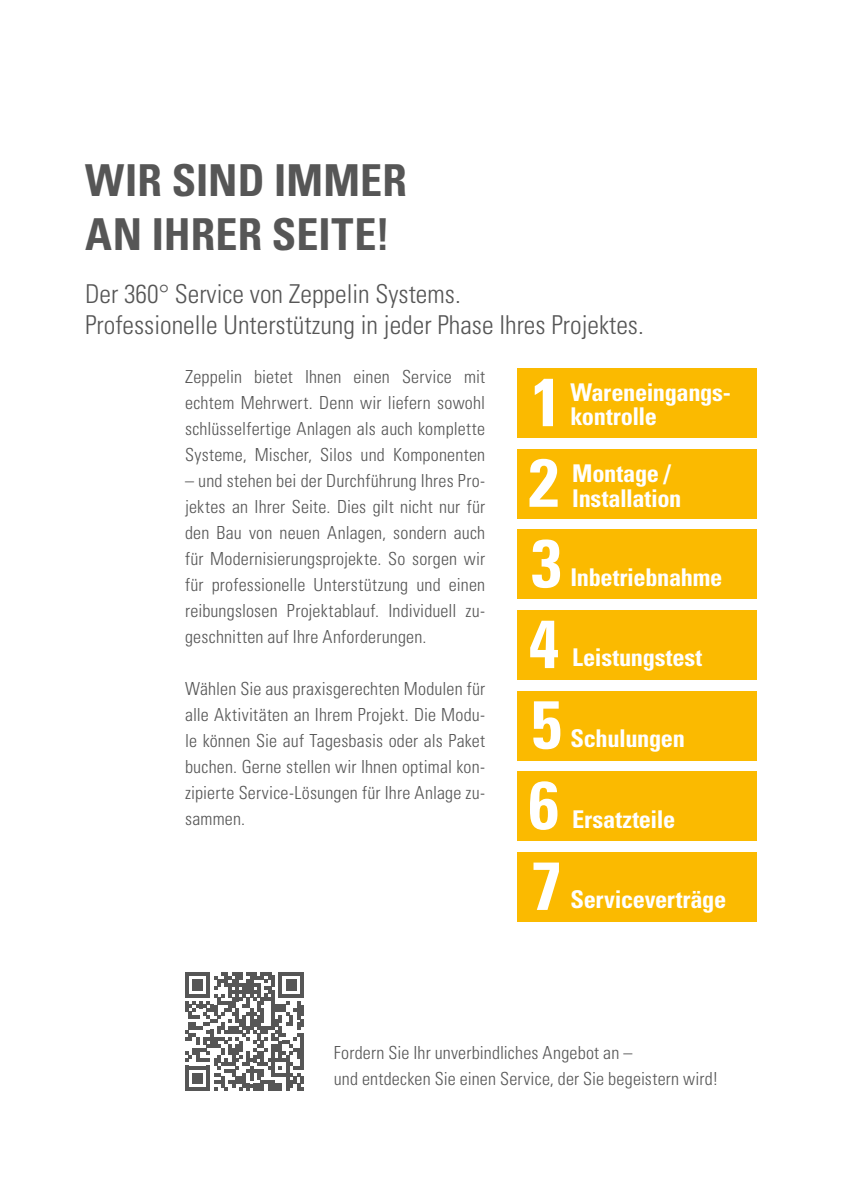
<style>
.page{position:relative;width:842px;height:1191px;background:#fff}
.page>*{position:absolute;margin:0;border:0;box-sizing:border-box;transform-origin:0 0}
.t1{font:700 condensed 67.8px "Univers LT Std";color:#fff}
.t2{font:700 condensed 44px/54px "Univers LT Std";letter-spacing:.005em;color:#565656}
.t3{font:300 condensed 26px/31px "Univers LT Std";color:#565656}
.t4{font:700 condensed 24.4px "Univers LT Std";letter-spacing:-.015em;color:#fff}
.t5{font:300 condensed 18px/26px "Univers LT Std";letter-spacing:.01em;color:#565656;text-align:justify}
</style>
<div class="page">
<div style="left:518px;top:368px;width:239px;height:70px;background:#fbba00"></div>
<div style="left:518px;top:529px;width:239px;height:70px;background:#fbba00"></div>
<div style="left:518px;top:691px;width:239px;height:69px;background:#fbba00"></div>
<div style="left:518px;top:852px;width:239px;height:69px;background:#fbba00"></div>
<div style="left:518px;top:449px;width:239px;height:69px;background:#fbba00"></div>
<div style="left:518px;top:610px;width:239px;height:69px;background:#fbba00"></div>
<div style="left:518px;top:771px;width:239px;height:69px;background:#fbba00"></div>
<svg style="left:185px;top:972px;width:119px;height:119px"></svg>
<h2 class="t2" style="left:85px;top:153px;width:323px">WIR SIND IMMER<br>AN IHRER SEITE!</h2>
<h3 class="t3" style="left:85px;top:278px;width:560px">Der 360° Service von Zeppelin Systems.<br>Professionelle Unterstützung in jeder Phase Ihres Projektes.</h3>
<p class="t5" style="left:185px;top:363px;width:302px">Zeppelin bietet Ihnen einen Service mit echtem Mehrwert. Denn wir liefern sowohl schlüsselfertige Anlagen als auch komplette Systeme, Mischer, Silos und Komponenten</p>
<p class="t5" style="left:185px;top:467px;width:302px">– und stehen bei der Durchführung Ihres Pro&shy;jektes an Ihrer Seite. Dies gilt nicht nur für den Bau von neuen Anlagen, sondern auch für Modernisierungsprojekte. So sorgen wir für professionelle Unterstützung und einen reibungslosen Projektablauf. Individuell zu&shy;geschnitten auf Ihre Anforderungen.</p>
<p class="t5" style="left:185px;top:675px;width:302px">Wählen Sie aus praxisgerechten Modulen für alle Aktivitäten an Ihrem Projekt. Die Modu&shy;le können Sie auf Tagesbasis oder als Paket buchen. Gerne stellen wir Ihnen optimal kon&shy;zipierte Service-Lösungen für Ihre Anlage zu&shy;sammen.</p>
<h1 class="t1" style="left:531px;top:360px;width:32px">1</h1>
<h3 class="t4" style="left:570px;top:377px;width:160px">Wareneingangs-</h3>
<h3 class="t4" style="left:570px;top:402px;width:88px">kontrolle</h3>
<h1 class="t1" style="left:529px;top:441px;width:32px">2</h1>
<h3 class="t4" style="left:572px;top:459px;width:100px">Montage /</h3>
<h3 class="t4" style="left:572px;top:483px;width:111px">Installation</h3>
<h1 class="t1" style="left:531px;top:522px;width:32px">3</h1>
<h3 class="t4" style="left:570px;top:562px;width:153px">Inbetriebnahme</h3>
<h1 class="t1" style="left:529px;top:602px;width:32px">4</h1>
<h3 class="t4" style="left:572px;top:642px;width:131px">Leistungstest</h3>
<h1 class="t1" style="left:531px;top:683px;width:32px">5</h1>
<h3 class="t4" style="left:570px;top:723px;width:116px">Schulungen</h3>
<h1 class="t1" style="left:529px;top:763px;width:32px">6</h1>
<h3 class="t4" style="left:572px;top:804px;width:104px">Ersatzteile</h3>
<h1 class="t1" style="left:531px;top:844px;width:32px">7</h1>
<h3 class="t4" style="left:570px;top:884px;width:157px">Serviceverträge</h3>
<p class="t5" style="left:334px;top:1039px;width:386px">Fordern Sie Ihr unverbindliches Angebot an –<br>und entdecken Sie einen Service, der Sie begeistern wird!</p>
</div>
